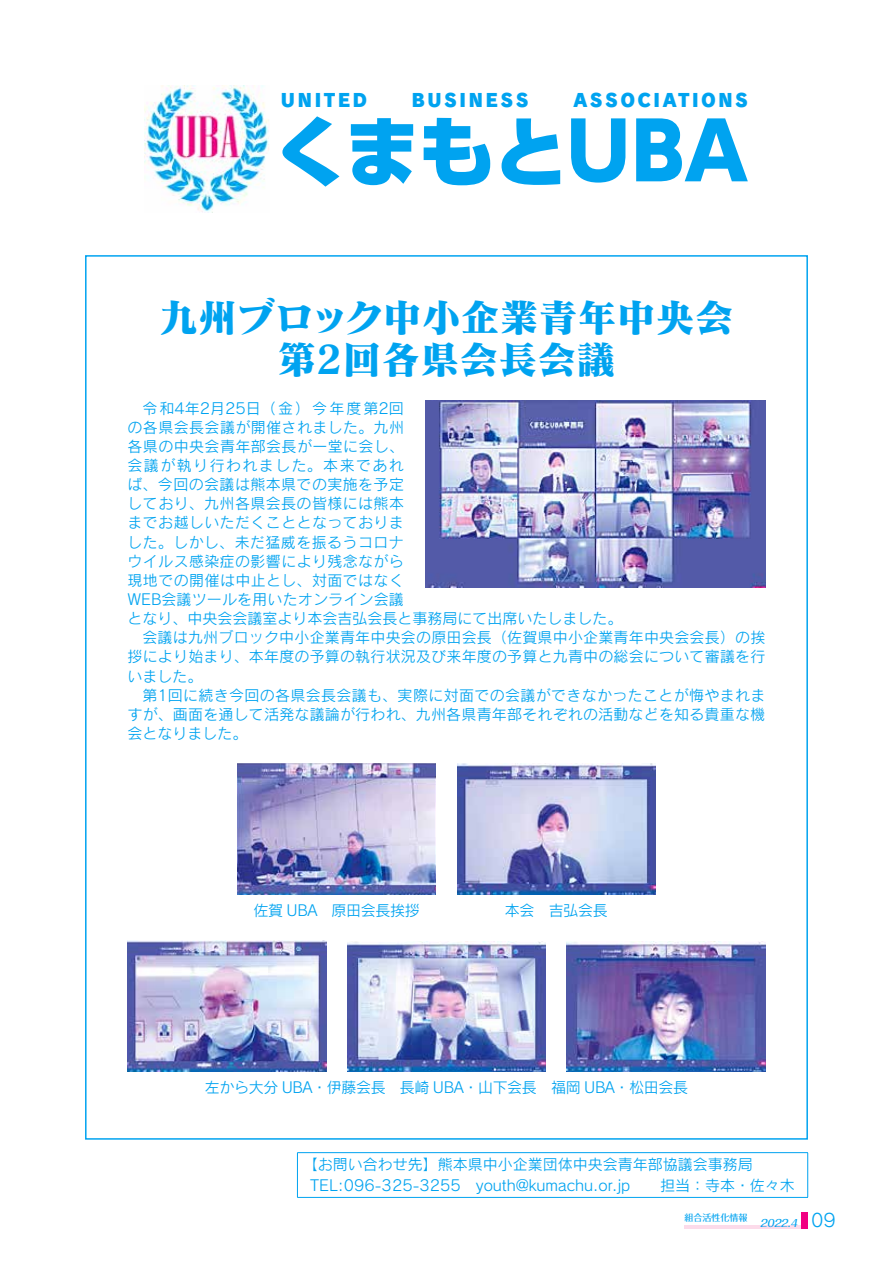
<style>
.page{position:relative;width:893px;height:1263px;background:#fff}
.page>*{position:absolute;margin:0;border:0;box-sizing:border-box;transform-origin:0 0}
.t1{font:800 78px "UD Shin Go Pr 6 N";letter-spacing:-.04em;color:#00a3f0}
.t2{font:39px/42.5px "Matisse Pro EB";color:#00a3f0;text-align:center}
.t3{font:18px "Rodin Pro UB";letter-spacing:.12em;color:#00a3f0}
.t4{font:15px/21.3px "Rodin Pro M";letter-spacing:.015em;color:#00a3f0}
.t5{font:15px "Rodin Pro M";letter-spacing:-.025em;color:#00a3f0}
.t6{font:15px "Rodin Pro M";letter-spacing:.095em;color:#00a3f0}
.t7{font:italic 500 10.05px "Folk Pro";color:#00a3f0}
.t8{font:500 9px "Folk Pro";color:#00a3f0}
.s1{font-family:"Rodin Pro M";font-weight:400;font-style:normal;font-size:18px}
</style>
<div class="page">
<img style="left:145px;top:85px;width:124px;height:128px">
<img style="left:425px;top:400px;width:340px;height:188px">
<img style="left:128px;top:941px;width:198px;height:130px">
<img style="left:347px;top:941px;width:199px;height:130px">
<img style="left:567px;top:941px;width:198px;height:130px">
<img style="left:237px;top:763px;width:199px;height:131px">
<img style="left:457px;top:763px;width:199px;height:131px">
<hr style="left:297px;top:1152px;width:511px;height:1px;background:#00a3f0">
<hr style="left:297px;top:1153px;width:1px;height:44px;background:#00a3f0">
<hr style="left:807px;top:1153px;width:1px;height:44px;background:#00a3f0">
<hr style="left:297px;top:1197px;width:511px;height:1px;background:#00a3f0">
<hr style="left:685px;top:1225px;width:123px;height:4px;background:#fcdbea">
<div style="left:801px;top:1213px;width:7px;height:16px;background:#f10082"></div>
<p class="t3" style="left:281px;top:87px;width:88px">UNITED</p>
<p class="t3" style="left:412px;top:87px;width:119px">BUSINESS</p>
<p class="t3" style="left:573px;top:87px;width:176px">ASSOCIATIONS</p>
<h1 class="t1" style="left:272px;top:88px;width:478px">くまもとUBA</h1>
<h2 class="t2" style="left:159px;top:294px;width:576px">九州ブロック中小企業青年中央会第2回各県会長会議</h2>
<p class="t4" style="left:142px;top:397px;width:263px">令和4年2月25日（金）今年度第2回</p>
<p class="t4" style="left:128px;top:416px;width:278px">の各県会長会議が開催されました。九州</p>
<p class="t4" style="left:128px;top:435px;width:278px">各県の中央会青年部会長が一堂に会し、</p>
<p class="t6" style="left:128px;top:456px;width:278px">会議が執り行われました。本来であれ</p>
<p class="t4" style="left:128px;top:473px;width:278px">ば、今回の会議は熊本県での実施を予定</p>
<p class="t4" style="left:128px;top:492px;width:278px">しており、九州各県会長の皆様には熊本</p>
<p class="t4" style="left:128px;top:512px;width:278px">までお越しいただくこととなっておりま</p>
<p class="t4" style="left:128px;top:531px;width:278px">した。しかし、未だ猛威を振るうコロナ</p>
<p class="t4" style="left:128px;top:550px;width:278px">ウイルス感染症の影響により残念ながら</p>
<p class="t4" style="left:128px;top:569px;width:278px">現地での開催は中止とし、対面ではなく</p>
<p class="t4" style="left:128px;top:588px;width:278px">WEB会議ツールを用いたオンライン会議</p>
<p class="t4" style="left:128px;top:607px;width:496px">となり、中央会会議室より本会吉弘会長と事務局にて出席いたしました。</p>
<p class="t4" style="left:142px;top:626px;width:624px">会議は九州ブロック中小企業青年中央会の原田会長（佐賀県中小企業青年中央会会長）の挨</p>
<p class="t4" style="left:128px;top:646px;width:639px">拶により始まり、本年度の予算の執行状況及び来年度の予算と九青中の総会について審議を行</p>
<p class="t4" style="left:128px;top:665px;width:77px">いました。</p>
<p class="t4" style="left:142px;top:684px;width:625px">第1回に続き今回の各県会長会議も、実際に対面での会議ができなかったことが悔やまれま</p>
<p class="t4" style="left:128px;top:703px;width:639px">すが、画面を通して活発な議論が行われ、九州各県青年部それぞれの活動などを知る貴重な機</p>
<p class="t4" style="left:128px;top:722px;width:121px">会となりました。</p>
<p class="t5" style="left:254px;top:900px;width:168px">佐賀 UBA　原田会長挨拶</p>
<p class="t4" style="left:505px;top:899px;width:104px">本会　吉弘会長</p>
<p class="t5" style="left:205px;top:1078px;width:485px">左から大分 UBA・伊藤会長　長崎 UBA・山下会長　福岡 UBA・松田会長</p>
<p class="t4" style="left:310px;top:1153px;width:486px;text-indent:-8px">【お問い合わせ先】熊本県中小企業団体中央会青年部協議会事務局<br>TEL:096-325-3255　youth@kumachu.or.jp　　担当：寺本・佐々木</p>
<p class="t8" style="left:685px;top:1210px;width:64px">組合活性化情報</p>
<p class="t7" style="left:760px;top:1214px;width:77px">2022.4 <span class="s1">0 9</span></p>
</div>
